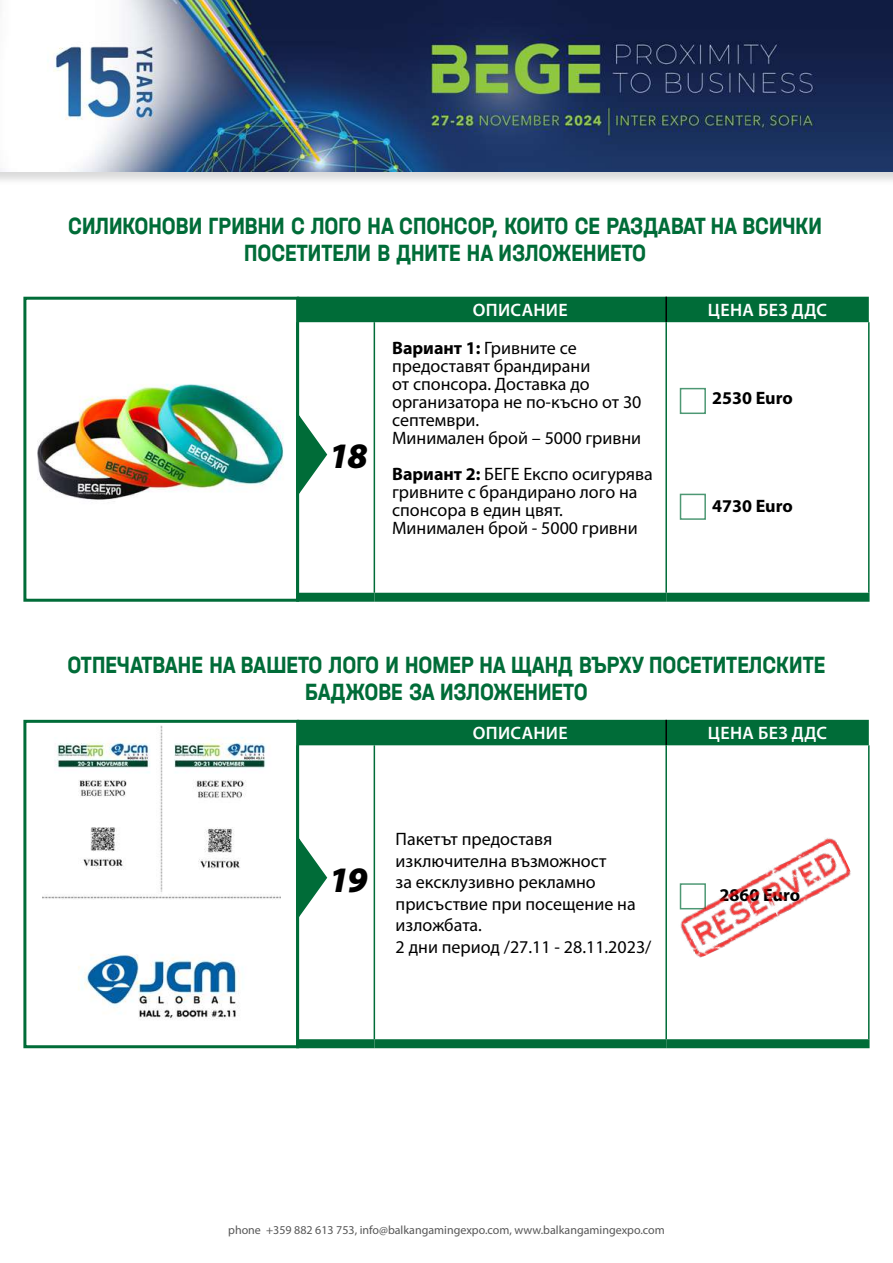
<style>
.page{position:relative;width:893px;height:1263px;background:#fff}
.page>*{position:absolute;margin:0;border:0;box-sizing:border-box;transform-origin:0 0}
.t1{font:italic 900 36px "Myriad Pro";color:#000}
.t2{font:700 24.75px/27px "Halvar Mittel";color:#006c38;text-align:center;scale:.91 1}
.t3{font:18px/18px "Myriad Pro";color:#000}
.t4{font:600 18px "Myriad Pro";letter-spacing:.02em;color:#fff}
.t5{font:700 18px "Myriad Pro";color:#000}
.t6{font:12px "Myriad Pro";color:#575757}
.s1{font-weight:700}
</style>
<div class="page">
<div style="left:0;top:0;width:893px;height:186px;background:#000;opacity:.15"></div>
<img style="left:0;top:0;width:893px;height:171px">
<div style="left:299px;top:297px;width:570px;height:25px;background:#006c38"></div>
<hr style="left:665px;top:297px;width:2px;height:25px;background:#000">
<div style="left:296px;top:593px;width:78px;height:9px;background:#006c38"></div>
<div style="left:374px;top:593px;width:292px;height:9px;background:#006c38"></div>
<div style="left:666px;top:593px;width:203px;height:9px;background:#006c38"></div>
<hr style="left:374px;top:322px;width:1px;height:271px;background:#006c38">
<hr style="left:665px;top:322px;width:2px;height:271px;background:#006c38">
<hr style="left:868px;top:322px;width:1px;height:271px;background:#006c38">
<div style="left:299px;top:720px;width:570px;height:25px;background:#006c38"></div>
<hr style="left:665px;top:720px;width:2px;height:25px;background:#000">
<div style="left:296px;top:1039px;width:78px;height:9px;background:#006c38"></div>
<div style="left:374px;top:1039px;width:292px;height:9px;background:#006c38"></div>
<div style="left:666px;top:1039px;width:203px;height:9px;background:#006c38"></div>
<hr style="left:374px;top:745px;width:1px;height:294px;background:#006c38">
<hr style="left:665px;top:745px;width:2px;height:294px;background:#006c38">
<hr style="left:868px;top:745px;width:1px;height:294px;background:#006c38">
<svg style="left:299px;top:412px;width:29px;height:91px"></svg>
<svg style="left:299px;top:835px;width:29px;height:91px"></svg>
<div style="left:23px;top:297px;width:276px;height:305px;border:3px solid #006c38"></div>
<div style="left:23px;top:720px;width:276px;height:328px;border:3px solid #006c38"></div>
<img style="left:37px;top:384px;width:247px;height:118px">
<img style="left:42px;top:726px;width:239px;height:293px">
<img style="left:665px;top:831px;width:186px;height:131px">
<h2 class="t2" style="left:68px;top:211px;width:830px">СИЛИКОНОВИ ГРИВНИ С ЛОГО НА СПОНСОР, КОИТО СЕ РАЗДАВАТ НА ВСИЧКИ<br>ПОСЕТИТЕЛИ В ДНИТЕ НА ИЗЛОЖЕНИЕТО</h2>
<h1 class="t1" style="left:329px;top:432px;width:40px">18</h1>
<p class="t4" style="left:473px;top:299px;width:96px">ОПИСАНИЕ</p>
<p class="t4" style="left:708px;top:299px;width:121px">ЦЕНА БЕЗ ДДС</p>
<p class="t3" style="left:392px;top:338px;width:251px"><span class="s1">Вариант 1:</span> Гривните се предоставят брандирани<br>от спонсора. Доставка до организатора не по-късно от 30 септември.<br>Минимален брой – 5000 гривни</p>
<p class="t3" style="left:392px;top:464px;width:262px"><span class="s1">Вариант 2:</span> БЕГЕ Експо осигурява гривните с брандирано лого на спонсора в един цвят.<br>Минимален брой - 5000 гривни</p>
<p class="t5" style="left:712px;top:386px;width:82px">2530 Euro</p>
<p class="t5" style="left:712px;top:494px;width:82px">4730 Euro</p>
<h2 class="t2" style="left:68px;top:651px;width:834px">ОТПЕЧАТВАНЕ НА ВАШЕТО ЛОГО И НОМЕР НА ЩАНД ВЪРХУ ПОСЕТИТЕЛСКИТЕ<br>БАДЖОВЕ ЗА ИЗЛОЖЕНИЕТО</h2>
<p class="t4" style="left:473px;top:722px;width:96px">ОПИСАНИЕ</p>
<p class="t4" style="left:708px;top:722px;width:121px">ЦЕНА БЕЗ ДДС</p>
<h1 class="t1" style="left:329px;top:855px;width:40px">19</h1>
<p class="t3" style="left:396px;top:828px;width:257px;line-height:21.6px">Пакетът предоставя изключителна възможност<br>за ексклузивно рекламно присъствие при посещение на изложбата.<br>2 дни период /27.11 - 28.11.2023/</p>
<p class="t5" style="left:719px;top:883px;width:82px">2860 Euro</p>
<p class="t6" style="left:228px;top:1222px;width:438px">phone +359 882 613 753, info@balkangamingexpo.com, www.balkangamingexpo.com</p>
</div>
